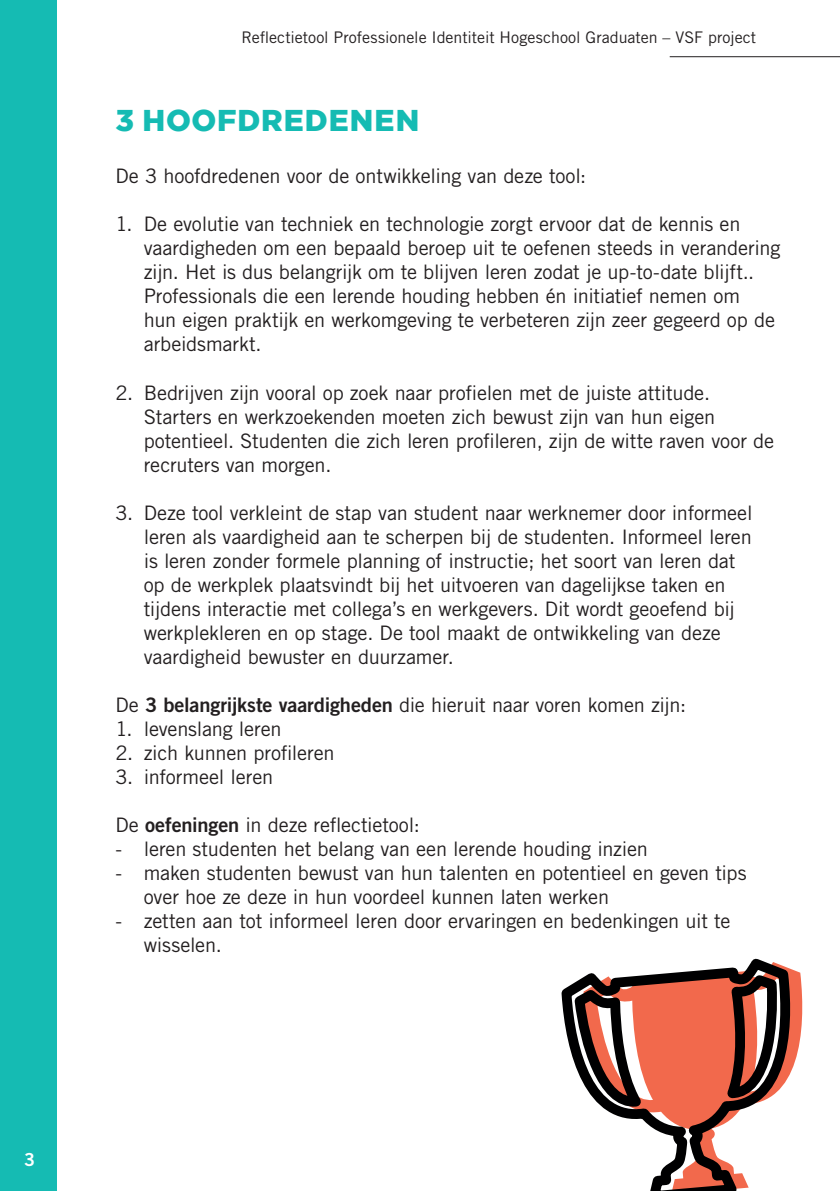
<style>
.page{position:relative;width:840px;height:1191px;background:#fff}
.page>*{position:absolute;margin:0;border:0;box-sizing:border-box;transform-origin:0 0}
.t1{font:900 30px "Gotham";letter-spacing:.03em;color:#15bbb3}
.t2{font:20px/24px "Trade Gothic LT Std";letter-spacing:-.01em;color:#231f20}
.t3{font:18px "Trade Gothic LT Std Bd 2";color:#fff}
.t4{font:16px "Trade Gothic LT Std";color:#231f20}
.s1{font-family:"Trade Gothic LT Std Bd 2"}
</style>
<div class="page">
<hr style="left:669px;top:56px;width:170px;height:1px;background:#231f20">
<div style="left:0;top:0;width:57px;height:1191px;background:#15bbb3"></div>
<svg style="left:750px;top:962px;width:53px;height:99px"></svg>
<svg style="left:561px;top:963px;width:234px;height:228px"></svg>
<p class="t3" style="left:24px;top:1148px;width:12px">3</p>
<p class="t4" style="left:241px;top:27px;width:516px">Reflectietool Professionele Identiteit Hogeschool Graduaten – VSF project</p>
<h1 class="t1" style="left:115px;top:103px;width:305px">3 HOOFDREDENEN</h1>
<p class="t2" style="left:115px;top:164px;width:472px">De 3 hoofdredenen voor de ontwikkeling van deze tool:</p>
<p class="t2" style="left:144px;top:212px;width:637px;text-indent:-28px">1. De evolutie van techniek en technologie zorgt ervoor dat de kennis en vaardigheden om een bepaald beroep uit te oefenen steeds in verandering zijn. Het is dus belangrijk om te blijven leren zodat je up-to-date blijft..<br>Professionals die een lerende houding hebben én initiatief nemen om<br>hun eigen praktijk en werkomgeving te verbeteren zijn zeer gegeerd op de arbeidsmarkt.</p>
<p class="t2" style="left:144px;top:380px;width:631px;text-indent:-28px">2. Bedrijven zijn vooral op zoek naar profielen met de juiste attitude.<br>Starters en werkzoekenden moeten zich bewust zijn van hun eigen potentieel. Studenten die zich leren profileren, zijn de witte raven voor de recruters van morgen.</p>
<p class="t2" style="left:144px;top:500px;width:610px;text-indent:-28px">3. Deze tool verkleint de stap van student naar werknemer door informeel leren als vaardigheid aan te scherpen bij de studenten. Informeel leren is leren zonder formele planning of instructie; het soort van leren dat op de werkplek plaatsvindt bij het uitvoeren van dagelijkse taken en tijdens interactie met collega’s en werkgevers. Dit wordt geoefend bij werkplekleren en op stage. De tool maakt de ontwikkeling van deze vaardigheid bewuster en duurzamer.</p>
<p class="t2" style="left:115px;top:692px;width:572px">De <span class="s1">3 belangrijkste vaardigheden</span> die hieruit naar voren komen zijn:</p>
<p class="t2" style="left:115px;top:716px;width:168px">1. levenslang leren</p>
<p class="t2" style="left:115px;top:740px;width:220px">2. zich kunnen profileren</p>
<p class="t2" style="left:115px;top:764px;width:159px">3. informeel leren</p>
<p class="t2" style="left:115px;top:812px;width:306px">De <span class="s1">oefeningen</span> in deze reflectietool:</p>
<p class="t2" style="left:115px;top:836px;width:533px">- leren studenten het belang van een lerende houding inzien</p>
<p class="t2" style="left:144px;top:860px;width:604px;text-indent:-28px">- maken studenten bewust van hun talenten en potentieel en geven tips over hoe ze deze in hun voordeel kunnen laten werken</p>
<p class="t2" style="left:144px;top:908px;width:587px;text-indent:-28px">- zetten aan tot informeel leren door ervaringen en bedenkingen uit te wisselen.</p>
</div>
